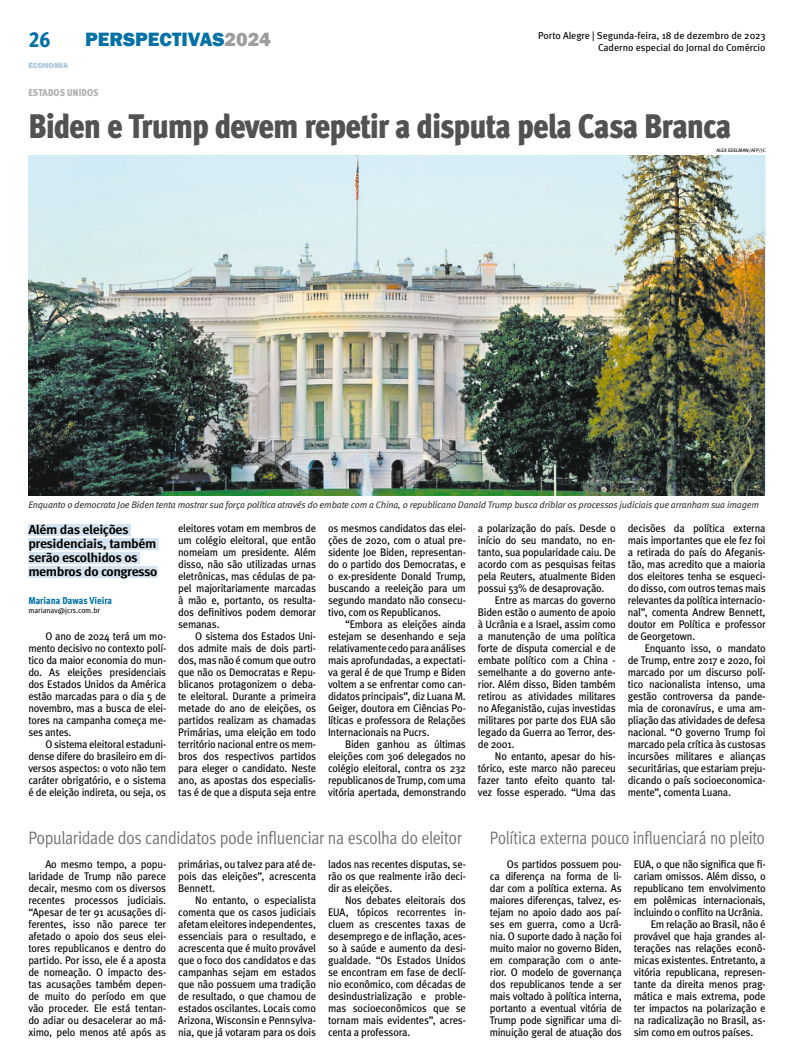
<style>
.page{position:relative;width:794px;height:1063px;background:#fff}
.page>*{position:absolute;margin:0;border:0;box-sizing:border-box;transform-origin:0 0}
.Abre{font:34px "Meta Cond Black LF";letter-spacing:-.03em;color:#525251}
.t1{font:22px "Meta Cond Extra Bold LF";color:#0071a7}
.t2{font:800 19.8px "Franklin Gothic";color:#0071a7}
.Retranca_2_1{font:18px "Meta Cond Normal LF";letter-spacing:-.02em;color:#706f6f}
.Linha_de_Apoio{font:700 13px/14px "Meta Cond";letter-spacing:-.025em;color:#000;scale:1.2 1}
.TEXTO{font:11px/12px "Meta";letter-spacing:-.02em;color:#000;text-align:justify;scale:.95 1}
.TEXTO-2{font:11px/12px "Meta";letter-spacing:-.02em;color:#000;text-align:justify}
.t3{font:10px "Meta";color:#000}
.Assinatura{font:800 10px "Meta Cond";color:#0071a7}
.CARTOLA{font:900 10px "Meta Cond";letter-spacing:.01em;color:#b3b2b2}
.Legenda{font:italic 9.5px "Meta";letter-spacing:-.015em;color:#3c3c3b}
.t4{font:800 7.8px "Franklin Gothic";color:#abc7dc}
.E-mail{font:7.7px "Meta Cond Book LF";color:#000;scale:1.11 1}
.Crédito{font:5px "Meta Book Caps";color:#000}
.s1{color:#9d9d9c}
</style>
<div class="page">
<div style="left:28px;top:524px;width:103px;height:12px;background:#d5e3ee"></div>
<div style="left:28px;top:538px;width:131px;height:12px;background:#d5e3ee"></div>
<div style="left:28px;top:552px;width:112px;height:12px;background:#d5e3ee"></div>
<div style="left:28px;top:566px;width:130px;height:12px;background:#d5e3ee"></div>
<img style="left:28px;top:155px;width:737px;height:341px">
<p class="t1" style="left:28px;top:26px;width:23px">26</p>
<p class="t3" style="left:538px;top:29px;width:229px">Porto Alegre | Segunda-feira, 18 de dezembro de 2023</p>
<h3 class="t2" style="left:85px;top:27px;width:187px">PERSPECTIVAS<span class="s1">2024</span></h3>
<p class="t3" style="left:598px;top:41px;width:169px">Caderno especial do Jornal do Comércio</p>
<p class="t4" style="left:28px;top:61px;width:41px">ECONOMIA</p>
<p class="CARTOLA" style="left:28px;top:86px;width:72px">ESTADOS UNIDOS</p>
<p class="Abre" style="left:28px;top:106px;width:705px">Biden e Trump devem repetir a disputa pela Casa Branca</p>
<p class="Crédito" style="left:716px;top:147px;width:51px">ALEX EDELMAN/AFP/JC</p>
<p class="Legenda" style="left:28px;top:499px;width:732px">Enquanto o democrata Joe Biden tenta mostrar sua força política através do embate com a China, o republicano Danald Trump busca driblar os processos judiciais que arranham sua imagem</p>
<p class="Linha_de_Apoio" style="left:28px;top:522px;width:109px">Além das eleições presidenciais, também serão escolhidos os membros do congresso</p>
<p class="Assinatura" style="left:28px;top:594px;width:85px">Mariana Dawas Vieira</p>
<p class="E-mail" style="left:28px;top:606px;width:66px">marianav@jcrs.com.br</p>
<p class="TEXTO" style="left:28px;top:630px;width:147px;text-indent:17px">O ano de 2024 terá um mo&shy;mento decisivo no contexto polí&shy;tico da maior economia do mun&shy;do. As eleições presidenciais dos Estados Unidos da América estão marcadas para o dia 5 de novembro, mas a busca de elei&shy;tores na campanha começa me&shy;ses antes.</p>
<p class="TEXTO" style="left:28px;top:738px;width:147px;text-indent:17px">O sistema eleitoral estaduni&shy;dense difere do brasileiro em di&shy;versos aspectos: o voto não tem caráter obrigatório, e o sistema é de eleição indireta, ou seja, os</p>
<p class="TEXTO" style="left:178px;top:522px;width:147px">eleitores votam em membros de um colégio eleitoral, que então nomeiam um presidente. Além disso, não são utilizadas urnas eletrônicas, mas cédulas de pa&shy;pel majoritariamente marcadas à mão e, portanto, os resulta&shy;dos definitivos podem demorar semanas.</p>
<p class="TEXTO" style="left:178px;top:630px;width:147px;text-indent:17px">O sistema dos Estados Uni&shy;dos admite mais de dois parti&shy;dos, mas não é comum que outro que não os Democratas e Repu&shy;blicanos protagonizem o deba&shy;te eleitoral. Durante a primeira metade do ano de eleições, os partidos realizam as chamadas Primárias, uma eleição em todo território nacional entre os mem&shy;bros dos respectivos partidos para eleger o candidato. Neste ano, as apostas dos especialis&shy;tas é de que a disputa seja entre</p>
<p class="TEXTO" style="left:328px;top:522px;width:147px">os mesmos candidatos das elei&shy;ções de 2020, com o atual pre&shy;sidente Joe Biden, representan&shy;do o partido dos Democratas, e o ex-presidente Donald Trump, buscando a reeleição para um segundo mandato não consecu&shy;tivo, com os Republicanos.</p>
<p class="TEXTO" style="left:328px;top:618px;width:147px;text-indent:17px">“Embora as eleições ainda estejam se desenhando e seja relativamente cedo para análises mais aprofundadas, a expectati&shy;va geral é de que Trump e Biden voltem a se enfrentar como can&shy;didatos principais”, diz Luana M.<br>Geiger, doutora em Ciências Po&shy;líticas e professora de Relações Internacionais na Pucrs.</p>
<p class="TEXTO" style="left:328px;top:738px;width:147px;text-indent:17px">Biden ganhou as últimas eleições com 306 delegados no colégio eleitoral, contra os 232 republicanos de Trump, com uma vitória apertada, demonstrando</p>
<p class="TEXTO" style="left:478px;top:522px;width:147px">a polarização do país. Desde o início do seu mandato, no en&shy;tanto, sua popularidade caiu. De acordo com as pesquisas feitas pela Reuters, atualmente Biden possui 53% de desaprovação.</p>
<p class="TEXTO" style="left:478px;top:594px;width:147px;text-indent:17px">Entre as marcas do governo Biden estão o aumento de apoio à Ucrânia e a Israel, assim como a manutenção de uma política forte de disputa comercial e de embate político com a China - semelhante a do governo ante&shy;rior. Além disso, Biden também retirou as atividades militares no Afeganistão, cujas investidas militares por parte dos EUA são legado da Guerra ao Terror, des&shy;de 2001.</p>
<p class="TEXTO" style="left:478px;top:750px;width:147px;text-indent:17px">No entanto, apesar do his&shy;tórico, este marco não pareceu fazer tanto efeito quanto tal&shy;vez fosse esperado. “Uma das</p>
<p class="TEXTO" style="left:628px;top:522px;width:147px">decisões da política externa mais importantes que ele fez foi a retirada do país do Afeganis&shy;tão, mas acredito que a maioria dos eleitores tenha se esqueci&shy;do disso, com outros temas mais relevantes da política internacio&shy;nal”, comenta Andrew Bennett, doutor em Política e professor de Georgetown.</p>
<p class="TEXTO" style="left:628px;top:642px;width:147px;text-indent:17px">Enquanto isso, o mandato de Trump, entre 2017 e 2020, foi marcado por um discurso polí&shy;tico nacionalista intenso, uma gestão controversa da pande&shy;mia de coronavírus, e uma am&shy;pliação das atividades de defesa nacional. “O governo Trump foi marcado pela crítica às custosas incursões militares e alianças securitárias, que estariam preju&shy;dicando o país socioeconomica&shy;mente”, comenta Luana.</p>
<p class="Retranca_2_1" style="left:28px;top:828px;width:435px">Popularidade dos candidatos pode influenciar na escolha do eleitor</p>
<p class="TEXTO" style="left:28px;top:858px;width:147px;text-indent:17px">Ao mesmo tempo, a popu&shy;laridade de Trump não parece decair, mesmo com os diversos recentes processos judiciais. “Apesar de ter 91 acusações di&shy;ferentes, isso não parece ter afetado o apoio dos seus elei&shy;tores republicanos e dentro do partido. Por isso, ele é a aposta de nomeação. O impacto des&shy;tas acusações também depen&shy;de muito do período em que vão proceder. Ele está tentan&shy;do adiar ou desacelerar ao má&shy;ximo, pelo menos até após as</p>
<p class="TEXTO" style="left:178px;top:858px;width:147px">primárias, ou talvez para até de&shy;pois das eleições”, acrescenta Bennett.</p>
<p class="TEXTO" style="left:328px;top:858px;width:147px">lados nas recentes disputas, se&shy;rão os que realmente irão deci&shy;dir as eleições.</p>
<p class="TEXTO" style="left:328px;top:894px;width:147px;text-indent:17px">Nos debates eleitorais dos EUA, tópicos recorrentes in&shy;cluem as crescentes taxas de desemprego e de inflação, aces&shy;so à saúde e aumento da desi&shy;gualdade. “Os Estados Unidos se encontram em fase de declí&shy;nio econômico, com décadas de desindustrialização e proble&shy;mas socioeconômicos que se tornam mais evidentes”, acres&shy;centa a professora.</p>
<p class="TEXTO" style="left:178px;top:894px;width:147px;text-indent:17px">No entanto, o especialista comenta que os casos judiciais afetam eleitores independentes, essenciais para o resultado, e acrescenta que é muito provável que o foco dos candidatos e das campanhas sejam em estados que não possuem uma tradição de resultado, o que chamou de estados oscilantes. Locais como Arizona, Wisconsin e Pennsylva&shy;nia, que já votaram para os dois</p>
<p class="Retranca_2_1" style="left:490px;top:828px;width:276px">Política externa pouco influenciará no pleito</p>
<p class="TEXTO" style="left:490px;top:858px;width:140px;text-indent:17px">Os partidos possuem pou&shy;ca diferença na forma de li&shy;dar com a política externa. As maiores diferenças, talvez, es&shy;tejam no apoio dado aos paí&shy;ses em guerra, como a Ucrâ&shy;nia. O suporte dado à nação foi muito maior no governo Biden, em comparação com o ante&shy;rior. O modelo de governança dos republicanos tende a ser mais voltado à política interna, portanto a eventual vitória de Trump pode significar uma di&shy;minuição geral de atuação dos</p>
<p class="TEXTO" style="left:634px;top:858px;width:140px">EUA, o que não significa que fi&shy;cariam omissos. Além disso, o republicano tem envolvimento em polêmicas internacionais, incluindo o conflito na Ucrânia.</p>
<p class="TEXTO-2" style="left:634px;top:918px;width:133px;text-indent:17px">Em relação ao Brasil, não é provável que haja grandes al&shy;terações nas relações econô&shy;micas existentes. Entretanto, a vitória republicana, represen&shy;tante da direita menos prag&shy;mática e mais extrema, pode ter impactos na polarização e na radicalização no Brasil, as&shy;sim como em outros países.</p>
</div>
